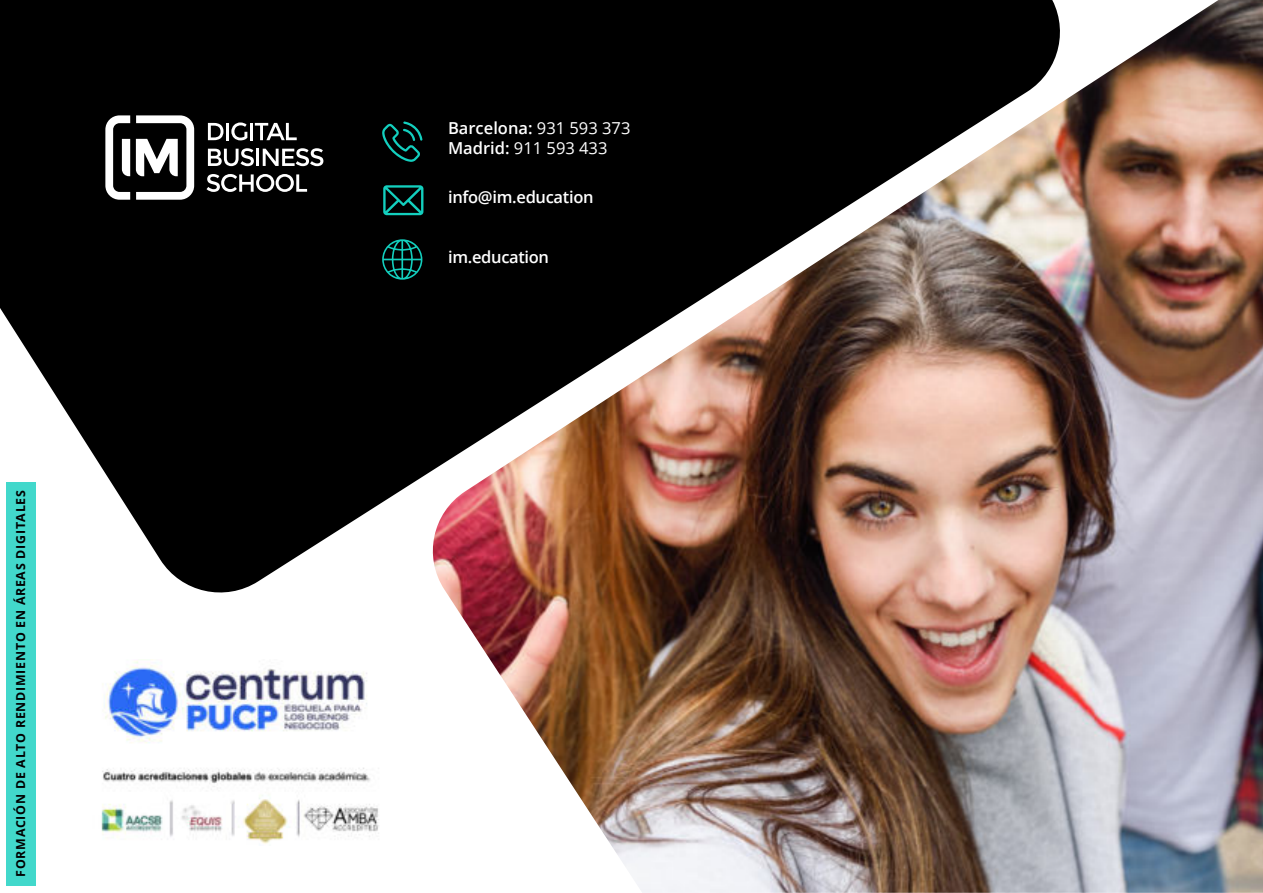
<style>
.page{position:relative;width:1263px;height:893px;background:#fff}
.page>*{position:absolute;margin:0;border:0;box-sizing:border-box;transform-origin:0 0}
.t1{font:16.5px/19.8px "Open Sans";color:#fff}
.t2{font:600 16.5px "Open Sans";letter-spacing:-.02em;color:#fff}
.t3{font:700 12.45px "Open Sans";letter-spacing:.06em;color:#000}
.s1{font-weight:600}
</style>
<div class="page">
<svg style="left:0;top:0;width:423px;height:593px;background:#252525"></svg>
<img style="left:423px;top:0;width:840px;height:893px">
<svg style="left:136px;top:115px;width:58px;height:85px"></svg>
<svg style="left:105px;top:115px;width:25px;height:85px"></svg>
<svg style="left:208px;top:123px;width:15px;height:17px"></svg>
<hr style="left:226px;top:123px;width:3px;height:17px;background:#fff">
<svg style="left:231px;top:122px;width:16px;height:18px"></svg>
<hr style="left:250px;top:123px;width:3px;height:17px;background:#fff">
<svg style="left:255px;top:123px;width:42px;height:17px"></svg>
<svg style="left:208px;top:148px;width:46px;height:18px"></svg>
<hr style="left:256px;top:149px;width:3px;height:17px;background:#fff">
<svg style="left:263px;top:148px;width:60px;height:18px"></svg>
<svg style="left:206px;top:174px;width:101px;height:18px"></svg>
<img style="left:101px;top:659px;width:278px;height:185px">
<svg style="left:382px;top:121px;width:40px;height:41px;background:#042e2a"></svg>
<svg style="left:383px;top:185px;width:40px;height:30px"></svg>
<svg style="left:382px;top:239px;width:40px;height:41px;background:#05403b"></svg>
<div style="left:6px;top:482px;width:30px;height:403px;background:#42d8cb"></div>
<p class="t3" style="left:16px;top:877px;width:388px;rotate:-90deg">FORMACIÓN DE ALTO RENDIMIENTO EN ÁREAS DIGITALES</p>
<h1 class="t1" style="left:448px;top:118px;width:184px"><span class="s1">Barcelona:</span> 931 593 373<br><span class="s1">Madrid:</span> 911 593 433</h1>
<h1 class="t2" style="left:448px;top:191px;width:147px">info@im.education</h1>
<h1 class="t2" style="left:448px;top:250px;width:103px">im.education</h1>
</div>
